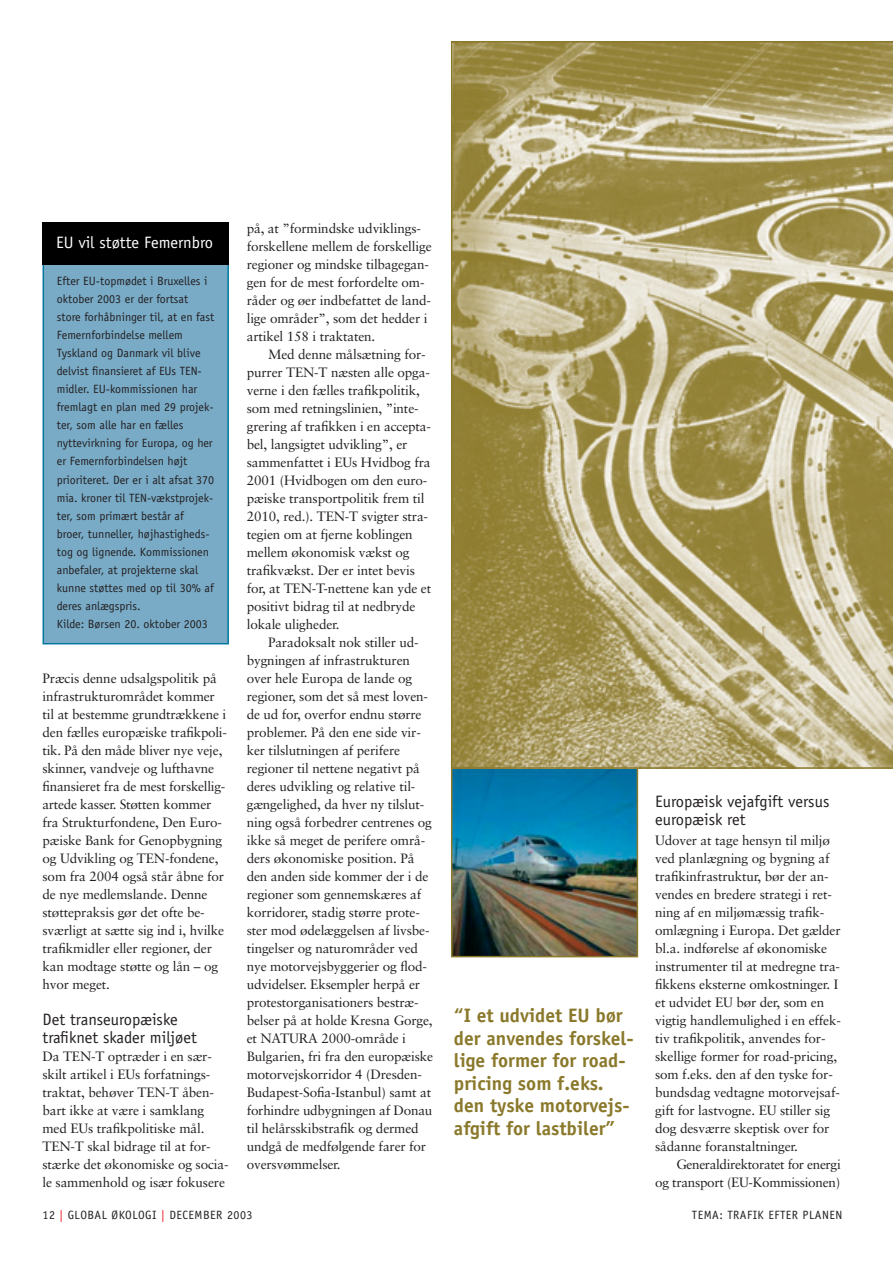
<style>
.page{position:relative;width:893px;height:1262px;background:#fff}
.page>*{position:absolute;margin:0;border:0;box-sizing:border-box;transform-origin:0 0}
.t1{font:700 19.5px/22.5px "Officina Sans";color:#8a792b}
.t2{font:16.5px/18px "Officina Sans";color:#231f20}
.t3{font:16.5px "Officina Sans";color:#fff}
.t4{font:13.5px/18px "Sabon";letter-spacing:-.01em;color:#231f20}
.t5{font:12px/18px "Officina Sans";color:#231f20}
.t6{font:12px "Officina Sans";letter-spacing:.04em;color:#231f20}
.s1{color:#ed1c24}
</style>
<div class="page">
<div style="left:43px;top:263px;width:185px;height:380px;background:#79abc7"></div>
<div style="left:43px;top:262px;width:186px;height:382px;border:2px solid #0078a0"></div>
<div style="left:43px;top:222px;width:186px;height:43px;background:#000"></div>
<img style="left:454px;top:768px;width:181px;height:186px">
<div style="left:451px;top:761px;width:187px;height:196px;border:2px solid #8a792b"></div>
<svg style="left:451px;top:41px;width:441px;height:727px;background:#b2a571"></svg>
<p class="t3" style="left:56px;top:236px;width:159px">EU vil støtte Femernbro</p>
<p class="t5" style="left:57px;top:273px;width:159px">Efter EU-topmødet i Bruxelles i oktober 2003 er der fortsat store forhåbninger til, at en fast<br>Femernforbindelse mellem<br>Tyskland og Danmark vil blive delvist finansieret af EUs TEN&shy;midler. EU-kommissionen har fremlagt en plan med 29 projek&shy;ter, som alle har en fælles nyttevirkning for Europa, og her er Femernforbindelsen højt prioriteret. Der er i alt afsat 370 mia. kroner til TEN-vækstprojek&shy;ter, som primært består af broer, tunneller, højhastigheds&shy;tog og lignende. Kommissionen anbefaler, at projekterne skal kunne støttes med op til 30% af deres anlægspris.<br>Kilde: Børsen 20. oktober 2003</p>
<p class="t4" style="left:43px;top:670px;width:186px">Præcis denne udsalgspolitik på infrastrukturområdet kommer til at bestemme grundtrækkene i den fælles europæiske trafikpoli&shy;tik. På den måde bliver nye veje, skinner, vandveje og lufthavne finansieret fra de mest forskellig&shy;artede kasser. Støtten kommer fra Strukturfondene, Den Euro&shy;pæiske Bank for Genopbygning og Udvikling og TEN-fondene, som fra 2004 også står åbne for de nye medlemslande. Denne støttepraksis gør det ofte be&shy;sværligt at sætte sig ind i, hvilke trafikmidler eller regioner, der kan modtage støtte og lån – og hvor meget.</p>
<p class="t2" style="left:43px;top:1011px;width:156px">Det transeuropæiske trafiknet skader miljøet</p>
<p class="t4" style="left:43px;top:1048px;width:187px">Da TEN-T optræder i en sær&shy;skilt artikel i EUs forfatnings&shy;traktat, behøver TEN-T åben&shy;bart ikke at være i samklang med EUs trafikpolitiske mål.<br>TEN-T skal bidrage til at for&shy;stærke det økonomiske og socia&shy;le sammenhold og især fokusere</p>
<p class="t4" style="left:247px;top:220px;width:186px">på, at ”formindske udviklings&shy;forskellene mellem de forskellige regioner og mindske tilbagegan&shy;gen for de mest forfordelte om&shy;råder og øer indbefattet de land&shy;lige områder”, som det hedder i artikel 158 i traktaten.</p>
<p class="t4" style="left:247px;top:346px;width:186px;text-indent:21px">Med denne målsætning for&shy;purrer TEN-T næsten alle opga&shy;verne i den fælles trafikpolitik, som med retningslinien, ”inte&shy;grering af trafikken i en accepta&shy;bel, langsigtet udvikling”, er sammenfattet i EUs Hvidbog fra<br>2001 (Hvidbogen om den euro&shy;pæiske transportpolitik frem til<br>2010, red.). TEN-T svigter stra&shy;tegien om at fjerne koblingen mellem økonomisk vækst og trafikvækst. Der er intet bevis for, at TEN-T-nettene kan yde et positivt bidrag til at nedbryde lokale uligheder.</p>
<p class="t4" style="left:247px;top:634px;width:188px;text-indent:21px">Paradoksalt nok stiller ud&shy;bygningen af infrastrukturen over hele Europa de lande og regioner, som det så mest loven&shy;de ud for, overfor endnu større problemer. På den ene side vir&shy;ker tilslutningen af perifere regioner til nettene negativt på deres udvikling og relative til&shy;gængelighed, da hver ny tilslut&shy;ning også forbedrer centrenes og ikke så meget de perifere områ&shy;ders økonomiske position. På den anden side kommer der i de regioner som gennemskæres af korridorer, stadig større prote&shy;ster mod ødelæggelsen af livsbe&shy;tingelser og naturområder ved nye motorvejsbyggerier og flod&shy;udvidelser. Eksempler herpå er protestorganisationers bestræ&shy;belser på at holde Kresna Gorge, et NATURA 2000-område i<br>Bulgarien, fri fra den europæiske motorvejskorridor 4 (Dresden-<br>Budapest-Sofia-Istanbul) samt at forhindre udbygningen af Donau til helårsskibstrafik og dermed undgå de medfølgende farer for oversvømmelser.</p>
<h1 class="t1" style="left:454px;top:1005px;width:181px">“I et udvidet EU bør der anvendes forskel&shy;lige former for road&shy;pricing som f.eks. den tyske motorvejs&shy;afgift for lastbiler”</h1>
<p class="t2" style="left:655px;top:793px;width:176px">Europæisk vejafgift versus europæisk ret</p>
<p class="t4" style="left:655px;top:832px;width:187px">Udover at tage hensyn til miljø ved planlægning og bygning af trafikinfrastruktur, bør der an&shy;vendes en bredere strategi i ret&shy;ning af en miljømæssig trafik&shy;omlægning i Europa. Det gælder bl.a. indførelse af økonomiske instrumenter til at medregne tra&shy;fikkens eksterne omkostninger. I et udvidet EU bør der, som en vigtig handlemulighed i en effek&shy;tiv trafikpolitik, anvendes for&shy;skellige former for road-pricing, som f.eks. den af den tyske for&shy;bundsdag vedtagne motorvejsaf&shy;gift for lastvogne. EU stiller sig dog desværre skeptisk over for sådanne foranstaltninger.</p>
<p class="t4" style="left:655px;top:1156px;width:187px;text-align:right">Generaldirektoratet for energi<br>og transport (EU-Kommissionen)</p>
<p class="t6" style="left:43px;top:1210px;width:211px">12 <span class="s1">|</span> GLOBAL ØKOLOGI <span class="s1">|</span> DECEMBER 2003</p>
<p class="t6" style="left:692px;top:1210px;width:152px">TEMA: TRAFIK EFTER PLANEN</p>
</div>
